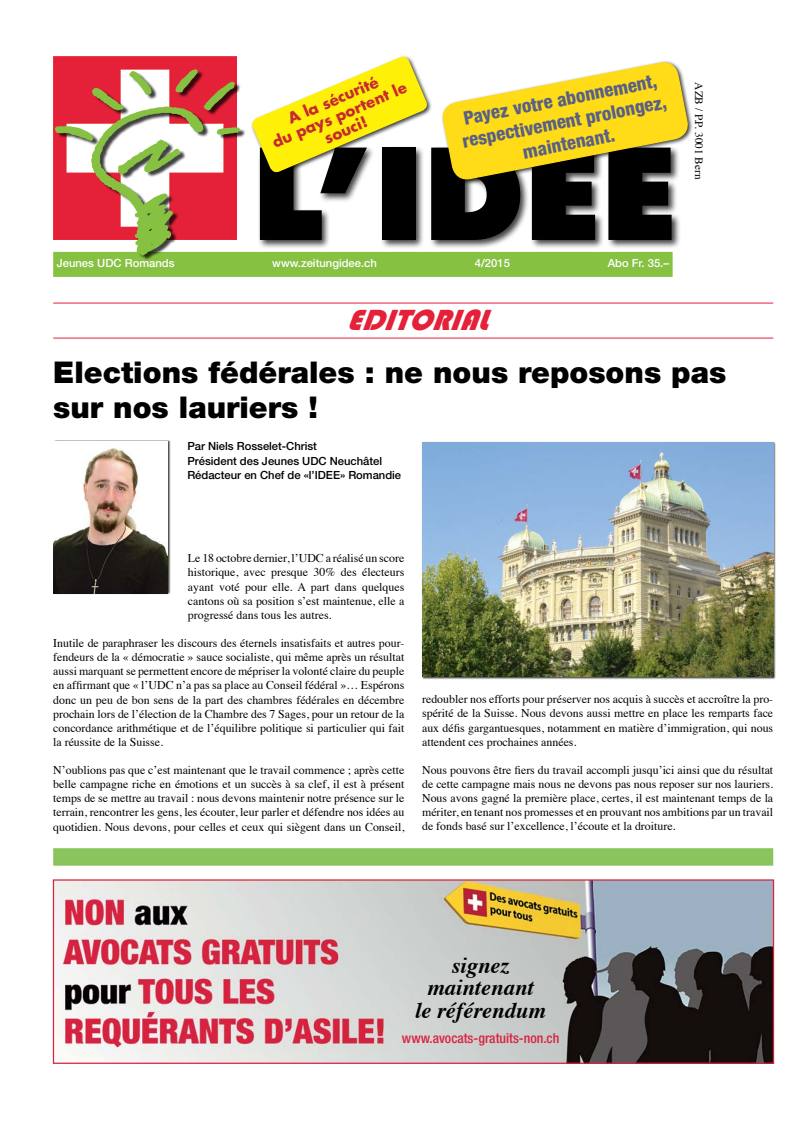
<style>
.page{position:relative;width:791px;height:1134px;background:#fff}
.page>*{position:absolute;margin:0;border:0;box-sizing:border-box;transform-origin:0 0}
.t1{font:800 122.5px "Futura";color:#000}
.t2{font:900 30px/35px "Helvetica Neue";color:#000}
.t3{font:italic 30px "Bauhaus 93";color:#e52039}
.t4{font:italic 700 22.5px/22.5px "Times";color:#000;text-align:center}
.t5{font:800 condensed 18.75px/22.2px "Helvetica Neue LT";color:#596086;text-align:center}
.t6{font:700 15px/16.2px "Futura";color:#c82932;text-align:center}
.t7{font:500 condensed 13.75px "Helvetica Neue";color:#d8223f}
.t8{font:11.88px/14.1px "Times";color:#000;text-align:justify}
.t9{font:500 11.25px/14.1px "Helvetica Neue";color:#000}
.t10{font:500 11.25px "Helvetica Neue";color:#fff}
.t11{font:11.25px "Times";color:#000}
.s1{font-style:inherit}
</style>
<div class="page">
<div style="left:53px;top:252px;width:619px;height:25px;background:#86c142"></div>
<div style="left:257px;top:145px;width:423px;height:104px;background:#000;opacity:.75"></div>
<div style="left:53px;top:848px;width:719px;height:18px;background:#89c45d"></div>
<hr style="left:53px;top:303px;width:719px;height:1px;background:#e52039">
<hr style="left:53px;top:338px;width:719px;height:1px;background:#e52039">
<img style="left:53px;top:56px;width:198px;height:214px">
<div style="left:53px;top:440px;width:118px;height:155px;background:#000;opacity:.75"></div>
<img style="left:53px;top:442px;width:114px;height:151px">
<div style="left:421px;top:442px;width:354px;height:238px;background:#000;opacity:.75"></div>
<img style="left:422px;top:442px;width:350px;height:235px">
<img style="left:55px;top:881px;width:716px;height:181px">
<div style="left:53px;top:879px;width:720px;height:185px;border:1px solid #d8223f"></div>
<div style="left:250px;top:55px;width:182px;height:123px;background:#000;opacity:.75"></div>
<svg style="left:250px;top:55px;width:179px;height:119px"></svg>
<div style="left:440px;top:60px;width:253px;height:125px;background:#000;opacity:.75"></div>
<svg style="left:440px;top:60px;width:249px;height:121px"></svg>
<p class="t6" style="left:263px;top:120px;width:146px;rotate:-23deg">A la sécurité<br>du pays portent le souci!</p>
<h3 class="t5" style="left:456px;top:108px;width:209px;rotate:-11deg">Payez votre abonnement, respectivement prolongez, maintenant.</h3>
<h1 class="t1" style="left:252px;top:119px;width:427px"><span class="s1">L</span>’IDEE</h1>
<p class="t10" style="left:57px;top:257px;width:119px">Jeunes UDC Romands</p>
<p class="t10" style="left:272px;top:257px;width:106px">www.zeitungidee.ch</p>
<p class="t10" style="left:474px;top:257px;width:37px">4/2015</p>
<p class="t10" style="left:607px;top:257px;width:63px">Abo Fr. 35.–</p>
<h2 class="t3" style="left:346px;top:303px;width:154px">EDITORIAL</h2>
<p class="t11" style="left:709px;top:82px;width:98px;rotate:90deg">AZB / P.P. 3001 Bern</p>
<h2 class="t2" style="left:53px;top:354px;width:674px">Elections fédérales : ne nous reposons pas sur nos lauriers !</h2>
<p class="t9" style="left:187px;top:439px;width:215px">Par Niels Rosselet-Christ<br>Président des Jeunes UDC Neuchâtel<br>Rédacteur en Chef de «l’IDEE» Romandie</p>
<p class="t8" style="left:188px;top:550px;width:218px">Le 18 octobre dernier, l’UDC a réalisé un score historique, avec presque 30% des électeurs ayant voté pour elle. A part dans quelques cantons où sa position s’est maintenue, elle a progressé dans tous les autres.</p>
<p class="t8" style="left:53px;top:635px;width:352px">Inutile de paraphraser les discours des éternels insatisfaits et autres pour&shy;fendeurs de la « démocratie » sauce socialiste, qui même après un résultat aussi marquant se permettent encore de mépriser la volonté claire du peuple en affirmant que « l’UDC n’a pas sa place au Conseil fédéral »… Espérons donc un peu de bon sens de la part des chambres fédérales en décembre prochain lors de l’élection de la Chambre des 7 Sages, pour un retour de la concordance arithmétique et de l’équilibre politique si particulier qui fait la réussite de la Suisse.</p>
<p class="t8" style="left:53px;top:762px;width:352px">N’oublions pas que c’est maintenant que le travail commence ; après cette belle campagne riche en émotions et un succès à sa clef, il est à présent temps de se mettre au travail : nous devons maintenir notre présence sur le terrain, rencontrer les gens, les écouter, leur parler et défendre nos idées au quotidien. Nous devons, pour celles et ceux qui siègent dans un Conseil,</p>
<p class="t8" style="left:422px;top:691px;width:352px">redoubler nos efforts pour préserver nos acquis à succès et accroître la pro&shy;spérité de la Suisse. Nous devons aussi mettre en place les remparts face aux défis gargantuesques, notamment en matière d’immigration, qui nous attendent ces prochaines années.</p>
<p class="t8" style="left:422px;top:762px;width:352px">Nous pouvons être fiers du travail accompli jusqu’ici ainsi que du résultat de cette campagne mais nous ne devons pas nous reposer sur nos lauriers.<br>Nous avons gagné la première place, certes, il est maintenant temps de la mériter, en tenant nos promesses et en prouvant nos ambitions par un travail de fonds basé sur l’excellence, l’écoute et la droiture.</p>
<h3 class="t4" style="left:415px;top:952px;width:132px">signez maintenant<br>le référendum</h3>
<p class="t7" style="left:402px;top:1030px;width:159px">www.avocats-gratuits-non.ch</p>
</div>
